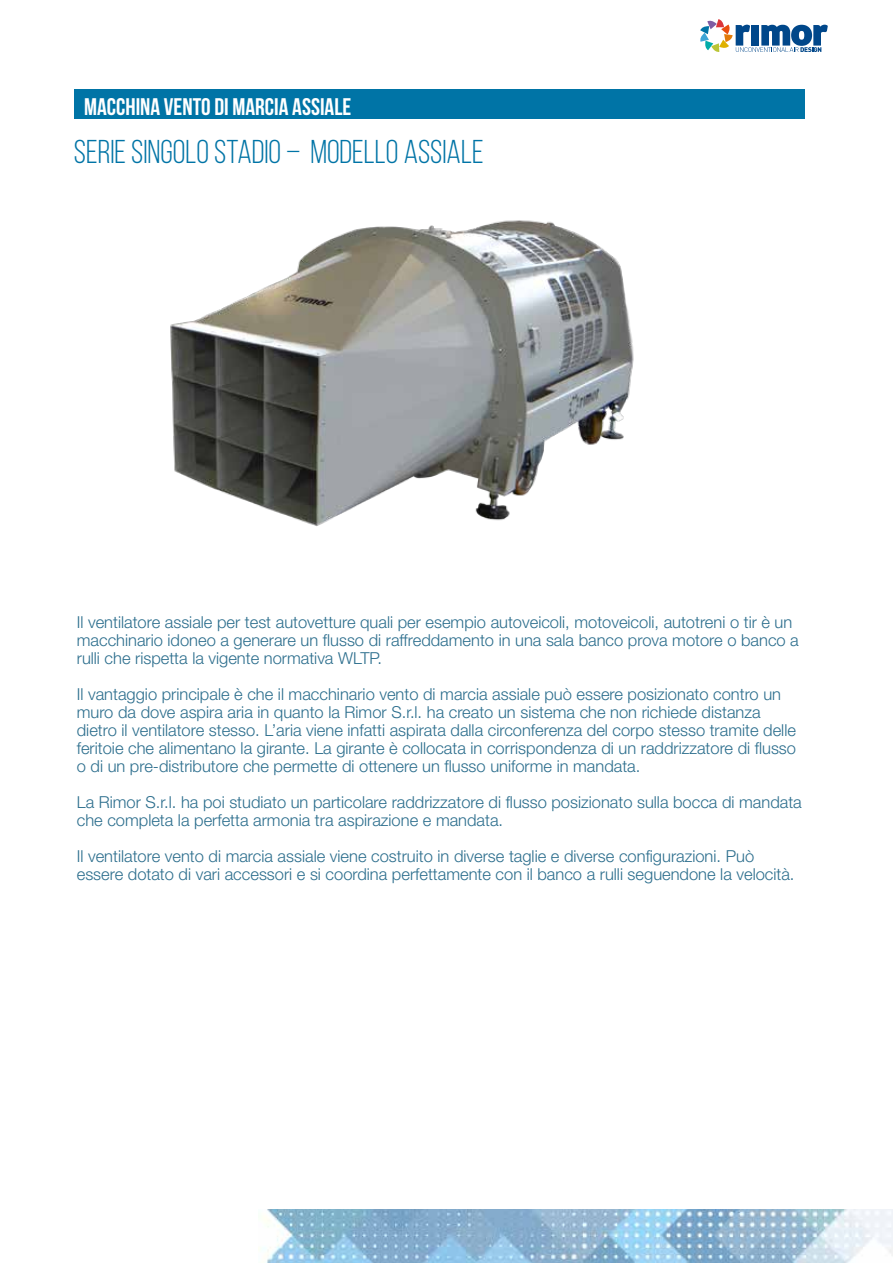
<style>
.page{position:relative;width:893px;height:1263px;background:#fff}
.page>*{position:absolute;margin:0;border:0;box-sizing:border-box;transform-origin:0 0}
.t1{font:33px "Bebas Neue";color:#0074a6}
.t2{font:700 24px "Bebas Neue";color:#fff}
.t3{font:300 16.5px/18px "Helvetica Neue";color:#2c6e8d}
</style>
<div class="page">
<svg style="left:700px;top:19px;width:128px;height:33px"></svg>
<img style="left:263px;top:1209px;width:630px;height:54px">
<div style="left:74px;top:89px;width:731px;height:29px;background:#0074a6"></div>
<img style="left:170px;top:220px;width:464px;height:306px">
<h2 class="t2" style="left:84px;top:94px;width:269px">MACCHINA VENTO DI MARCIA ASSIALE</h2>
<h1 class="t1" style="left:74px;top:134px;width:411px">SERIE SINGOLO STADIO – MODELLO ASSIALE</h1>
<p class="t3" style="left:77px;top:613px;width:724px">Il ventilatore assiale per test autovetture quali per esempio autoveicoli, motoveicoli, autotreni o tir è un macchinario idoneo a generare un flusso di raffreddamento in una sala banco prova motore o banco a rulli che rispetta la vigente normativa WLTP.</p>
<p class="t3" style="left:77px;top:685px;width:721px">Il vantaggio principale è che il macchinario vento di marcia assiale può essere posizionato contro un muro da dove aspira aria in quanto la Rimor S.r.l. ha creato un sistema che non richiede distanza dietro il ventilatore stesso. L’aria viene infatti aspirata dalla circonferenza del corpo stesso tramite delle feritoie che alimentano la girante. La girante è collocata in corrispondenza di un raddrizzatore di flusso o di un pre-distributore che permette di ottenere un flusso uniforme in mandata.</p>
<p class="t3" style="left:77px;top:793px;width:726px">La Rimor S.r.l. ha poi studiato un particolare raddrizzatore di flusso posizionato sulla bocca di mandata che completa la perfetta armonia tra aspirazione e mandata.</p>
<p class="t3" style="left:77px;top:847px;width:719px">Il ventilatore vento di marcia assiale viene costruito in diverse taglie e diverse configurazioni. Può essere dotato di vari accessori e si coordina perfettamente con il banco a rulli seguendone la velocità.</p>
</div>
